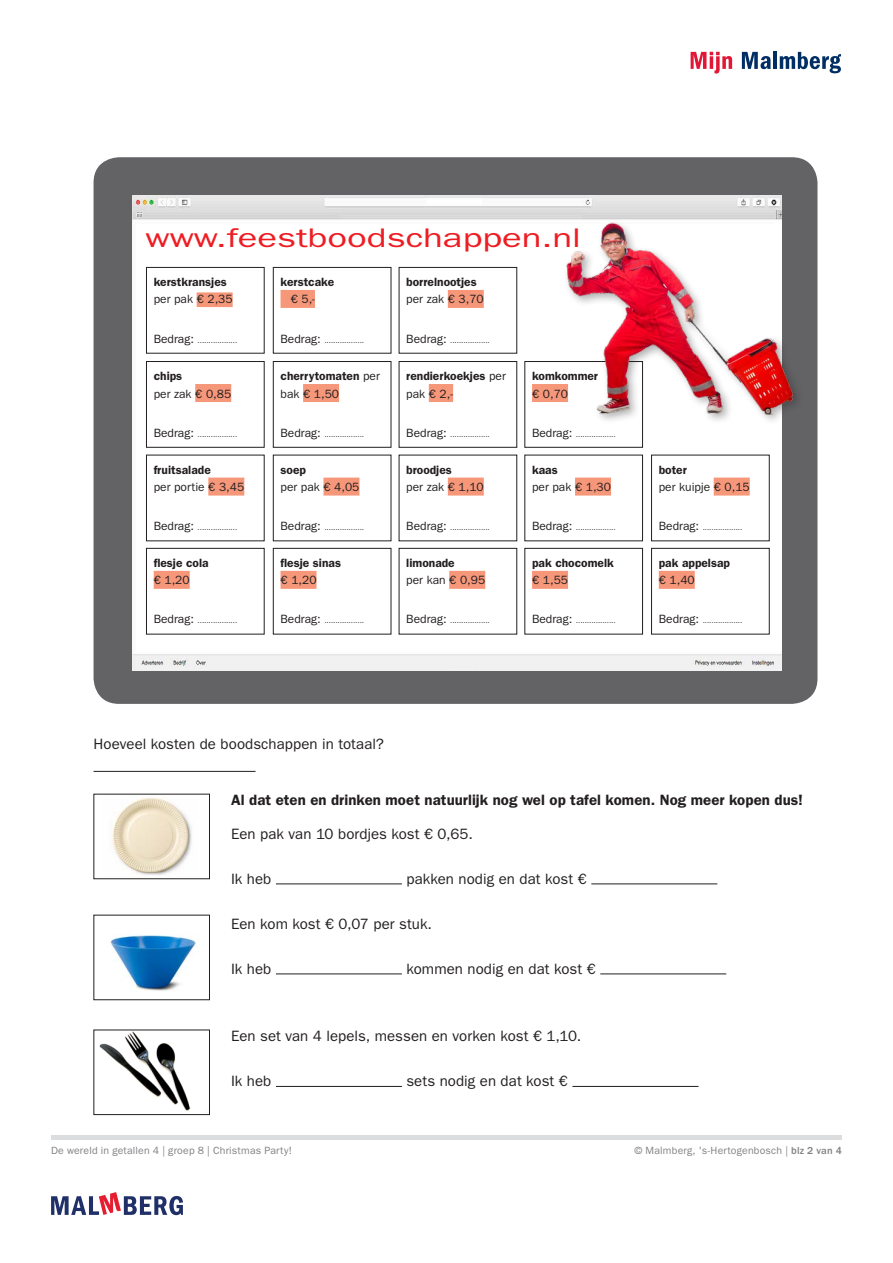
<style>
.page{position:relative;width:893px;height:1263px;background:#fff}
.page>*{position:absolute;margin:0;border:0;box-sizing:border-box;transform-origin:0 0}
.Platte_tekst{font:27px "ITC Franklin Gothic Std";color:#ee1d23;scale:1.35 1}
.plat{font:15px "ITC Franklin Gothic Std";letter-spacing:.005em;color:#231f20}
.plat-2{font:600 15px "ITC Franklin Gothic Std";letter-spacing:.005em;color:#231f20}
.Platte_tekst-2{font:600 12px/17.1px "ITC Franklin Gothic Std";color:#231f20}
.Platte_tekst-3{font:12px/17.1px "ITC Franklin Gothic Std";color:#231f20}
.plat-3{font:10.5px "ITC Franklin Gothic Std";letter-spacing:.02em;color:#808285}
.Platte_tekst-4{font:7.35px "ITC Franklin Gothic Std";color:#231f20}
.s1{font-weight:400}
.s2{font-size:12px}
.s3{font-weight:600}
.s4{font-weight:500}
</style>
<div class="page">
<div style="left:51px;top:1135px;width:791px;height:5px;background:#dcdddf"></div>
<svg style="left:51px;top:1192px;width:132px;height:23px"></svg>
<svg style="left:691px;top:52px;width:41px;height:22px"></svg>
<svg style="left:742px;top:52px;width:29px;height:17px"></svg>
<hr style="left:773px;top:52px;width:4px;height:17px;background:#002e64">
<svg style="left:780px;top:52px;width:61px;height:21px"></svg>
<hr style="left:94px;top:771px;width:162px;height:1px;background:#231f20">
<hr style="left:276px;top:884px;width:126px;height:1px;background:#231f20">
<hr style="left:591px;top:884px;width:126px;height:1px;background:#231f20">
<hr style="left:276px;top:974px;width:126px;height:1px;background:#231f20">
<hr style="left:600px;top:974px;width:126px;height:1px;background:#231f20">
<hr style="left:276px;top:1086px;width:126px;height:1px;background:#231f20">
<hr style="left:572px;top:1086px;width:126px;height:1px;background:#231f20">
<div style="left:94px;top:157px;width:723px;height:547px;background:#636366;border-radius:26px"></div>
<img style="left:133px;top:195px;width:648px;height:475px">
<div style="left:195px;top:384px;width:36px;height:18px;background:#f6977a"></div>
<div style="left:146px;top:361px;width:118px;height:87px;border:1px solid #231f20"></div>
<div style="left:208px;top:478px;width:36px;height:18px;background:#f6977a"></div>
<div style="left:154px;top:571px;width:36px;height:18px;background:#f6977a"></div>
<div style="left:146px;top:548px;width:118px;height:86px;border:1px solid #231f20"></div>
<div style="left:197px;top:292px;width:36px;height:15px;background:#f6977a"></div>
<div style="left:146px;top:267px;width:118px;height:86px;border:1px solid #231f20"></div>
<div style="left:303px;top:384px;width:36px;height:18px;background:#f6977a"></div>
<div style="left:273px;top:361px;width:118px;height:87px;border:1px solid #231f20"></div>
<div style="left:323px;top:478px;width:36px;height:18px;background:#f6977a"></div>
<div style="left:281px;top:571px;width:36px;height:18px;background:#f6977a"></div>
<div style="left:273px;top:548px;width:118px;height:86px;border:1px solid #231f20"></div>
<div style="left:281px;top:290px;width:34px;height:18px;background:#f6977a"></div>
<div style="left:273px;top:267px;width:118px;height:86px;border:1px solid #231f20"></div>
<div style="left:429px;top:384px;width:24px;height:18px;background:#f6977a"></div>
<div style="left:399px;top:361px;width:118px;height:87px;border:1px solid #231f20"></div>
<div style="left:448px;top:478px;width:36px;height:18px;background:#f6977a"></div>
<div style="left:449px;top:571px;width:36px;height:18px;background:#f6977a"></div>
<div style="left:448px;top:290px;width:36px;height:18px;background:#f6977a"></div>
<div style="left:524px;top:361px;width:119px;height:87px;border:1px solid #231f20"></div>
<div style="left:575px;top:478px;width:36px;height:18px;background:#f6977a"></div>
<div style="left:532px;top:571px;width:36px;height:18px;background:#f6977a"></div>
<div style="left:524px;top:548px;width:119px;height:86px;border:1px solid #231f20"></div>
<div style="left:714px;top:478px;width:36px;height:18px;background:#f6977a"></div>
<div style="left:651px;top:455px;width:119px;height:86px;border:1px solid #231f20"></div>
<div style="left:659px;top:571px;width:36px;height:18px;background:#f6977a"></div>
<div style="left:651px;top:548px;width:119px;height:86px;border:1px solid #231f20"></div>
<img style="left:111px;top:798px;width:81px;height:78px">
<div style="left:94px;top:794px;width:116px;height:85px;border:1px solid #231f20"></div>
<img style="left:110px;top:935px;width:88px;height:56px">
<div style="left:94px;top:915px;width:116px;height:85px;border:1px solid #231f20"></div>
<img style="left:99px;top:1032px;width:109px;height:81px">
<div style="left:94px;top:1030px;width:116px;height:85px;border:1px solid #231f20"></div>
<div style="left:563px;top:220px;width:242px;height:206px;background:#231f20;opacity:.35"></div>
<img style="left:530px;top:220px;width:288px;height:200px">
<p class="Platte_tekst" style="left:146px;top:222px;width:324px">www.feestboodschappen.nl</p>
<p class="Platte_tekst-2" style="left:154px;top:274px;width:80px">kerstkransjes <span class="s1">per pak € 2,35</span></p>
<p class="Platte_tekst-4" style="left:154px;top:336px;width:85px"><span class="s2">Bedrag:</span> ..................</p>
<p class="Platte_tekst-3" style="left:154px;top:368px;width:79px"><span class="s3">chips<br></span>per zak € 0,85</p>
<p class="Platte_tekst-4" style="left:154px;top:430px;width:85px"><span class="s2">Bedrag:</span> ..................</p>
<p class="Platte_tekst-3" style="left:154px;top:461px;width:92px"><span class="s3">fruitsalade<br></span>per portie € 3,45</p>
<p class="Platte_tekst-4" style="left:154px;top:523px;width:85px"><span class="s2">Bedrag:</span> ..................</p>
<p class="Platte_tekst-2" style="left:154px;top:555px;width:56px">flesje cola <span class="s1">€ 1,20</span></p>
<p class="Platte_tekst-4" style="left:154px;top:617px;width:85px"><span class="s2">Bedrag:</span> ..................</p>
<p class="Platte_tekst-2" style="left:291px;top:274px;width:45px;text-indent:-10px">kerstcake <span class="s1">€ 5,-</span></p>
<p class="Platte_tekst-4" style="left:281px;top:336px;width:85px"><span class="s2">Bedrag:</span> ..................</p>
<p class="Platte_tekst-2" style="left:281px;top:368px;width:101px">cherrytomaten <span class="s1">per bak € 1,50</span></p>
<p class="Platte_tekst-4" style="left:281px;top:430px;width:85px"><span class="s2">Bedrag:</span> ..................</p>
<p class="Platte_tekst-3" style="left:281px;top:461px;width:80px"><span class="s3">soep<br></span>per pak € 4,05</p>
<p class="Platte_tekst-4" style="left:281px;top:523px;width:85px"><span class="s2">Bedrag:</span> ..................</p>
<p class="Platte_tekst-2" style="left:281px;top:555px;width:62px">flesje sinas <span class="s1">€ 1,20</span></p>
<p class="Platte_tekst-4" style="left:281px;top:617px;width:85px"><span class="s2">Bedrag:</span> ..................</p>
<p class="Platte_tekst-2" style="left:406px;top:274px;width:79px">borrelnootjes <span class="s1">per zak € 3,70</span></p>
<p class="Platte_tekst-4" style="left:406px;top:336px;width:85px"><span class="s2">Bedrag:</span> ..................</p>
<p class="Platte_tekst-2" style="left:406px;top:368px;width:101px">rendierkoekjes <span class="s1">per pak € 2,-</span></p>
<p class="Platte_tekst-4" style="left:406px;top:430px;width:85px"><span class="s2">Bedrag:</span> ..................</p>
<p class="Platte_tekst-2" style="left:406px;top:461px;width:47px">broodjes</p>
<p class="Platte_tekst-3" style="left:406px;top:478px;width:79px">per zak € 1,10</p>
<p class="Platte_tekst-4" style="left:406px;top:523px;width:85px"><span class="s2">Bedrag:</span> ..................</p>
<p class="Platte_tekst-3" style="left:406px;top:555px;width:80px"><span class="s3">limonade<br></span>per kan € 0,95</p>
<p class="Platte_tekst-4" style="left:406px;top:617px;width:85px"><span class="s2">Bedrag:</span> ..................</p>
<p class="Platte_tekst-2" style="left:532px;top:368px;width:67px">komkommer <span class="s1">€ 0,70</span></p>
<p class="Platte_tekst-4" style="left:532px;top:430px;width:85px"><span class="s2">Bedrag:</span> ..................</p>
<p class="Platte_tekst-2" style="left:532px;top:461px;width:27px">kaas</p>
<p class="Platte_tekst-3" style="left:532px;top:478px;width:80px">per pak € 1,30</p>
<p class="Platte_tekst-4" style="left:532px;top:523px;width:85px"><span class="s2">Bedrag:</span> ..................</p>
<p class="Platte_tekst-2" style="left:532px;top:555px;width:83px">pak chocomelk <span class="s1">€ 1,55</span></p>
<p class="Platte_tekst-4" style="left:532px;top:617px;width:85px"><span class="s2">Bedrag:</span> ..................</p>
<p class="Platte_tekst-3" style="left:659px;top:461px;width:92px"><span class="s3">boter<br></span>per kuipje € 0,15</p>
<p class="Platte_tekst-4" style="left:659px;top:523px;width:85px"><span class="s2">Bedrag:</span> ..................</p>
<p class="Platte_tekst-2" style="left:659px;top:555px;width:73px">pak appelsap <span class="s1">€ 1,40</span></p>
<p class="Platte_tekst-4" style="left:659px;top:617px;width:85px"><span class="s2">Bedrag:</span> ..................</p>
<p class="plat" style="left:94px;top:735px;width:292px">Hoeveel kosten de boodschappen in totaal?</p>
<p class="plat-2" style="left:231px;top:791px;width:573px">Al dat eten en drinken moet natuurlijk nog wel op tafel komen. Nog meer kopen dus!</p>
<p class="plat" style="left:231px;top:825px;width:243px">Een pak van 10 bordjes kost € 0,65.</p>
<p class="plat" style="left:231px;top:870px;width:42px">Ik heb</p>
<p class="plat" style="left:406px;top:870px;width:182px">pakken nodig en dat kost €</p>
<p class="plat" style="left:231px;top:915px;width:203px">Een kom kost € 0,07 per stuk.</p>
<p class="plat" style="left:231px;top:960px;width:42px">Ik heb</p>
<p class="plat" style="left:406px;top:960px;width:191px">kommen nodig en dat kost €</p>
<p class="plat" style="left:231px;top:1028px;width:352px">Een set van 4 lepels, messen en vorken kost € 1,10.</p>
<p class="plat" style="left:231px;top:1073px;width:42px">Ik heb</p>
<p class="plat" style="left:406px;top:1073px;width:163px">sets nodig en dat kost €</p>
<p class="plat-3" style="left:51px;top:1144px;width:242px">De wereld in getallen 4 | groep 8 | Christmas Party!</p>
<p class="plat-3" style="left:634px;top:1144px;width:209px">© Malmberg, 's-Hertogenbosch | <span class="s4">blz 2 van 4</span></p>
</div>
